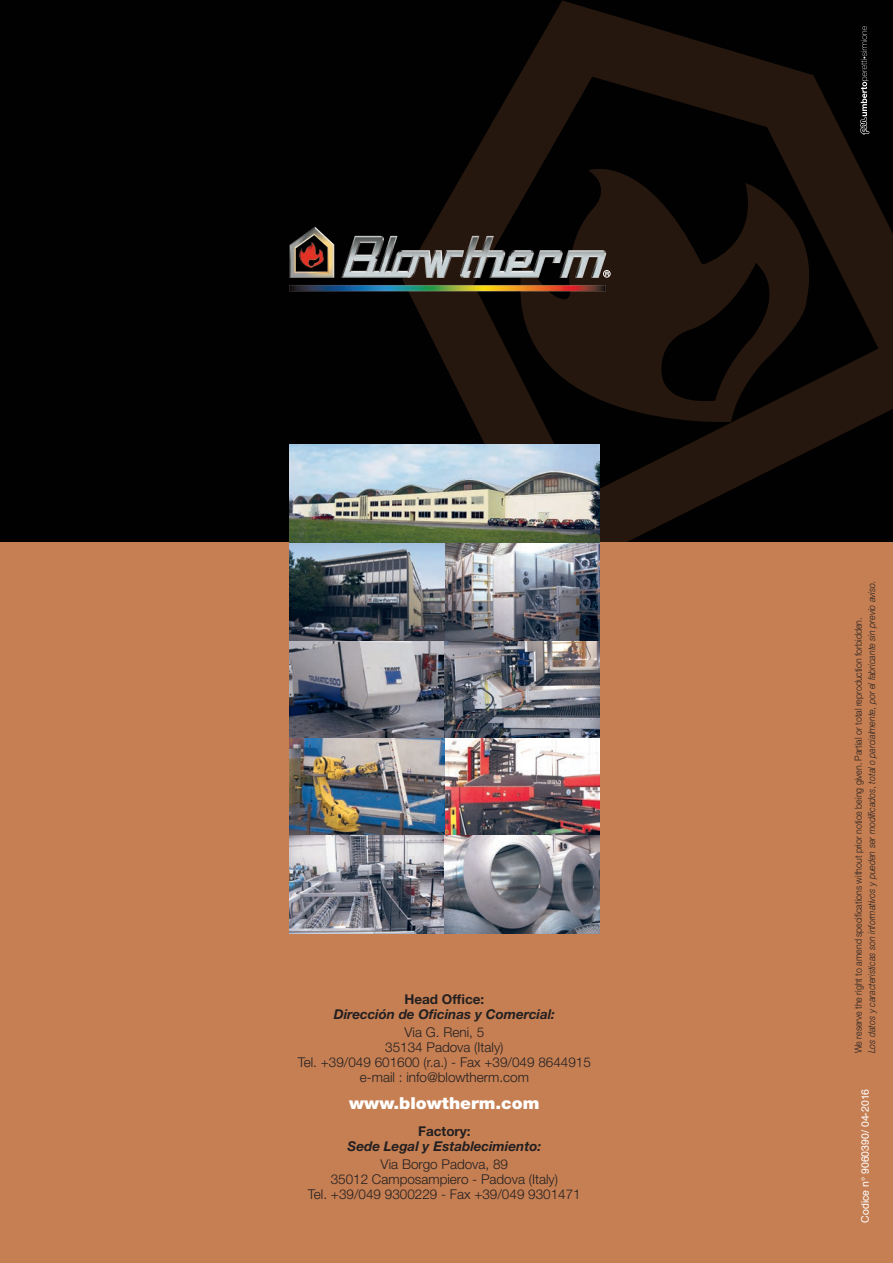
<style>
.page{position:relative;width:893px;height:1263px;background:#fff}
.page>*{position:absolute;margin:0;border:0;box-sizing:border-box;transform-origin:0 0}
.t1{font:900 16.5px "Helvetica Neue";color:#fff;scale:1.05 1}
.t2{font:300 13.5px/15px "Helvetica Neue";color:#231f20;text-align:center}
.t3{font:italic 700 13.5px "Helvetica Neue";color:#231f20}
.t4{font:700 13.5px "Helvetica Neue";color:#231f20}
.t5{font:10.5px "Helvetica";color:#fff}
.t6{font:italic 300 9.75px "Helvetica Neue";letter-spacing:-.005em;color:#231f20;scale:.9 1}
.t7{font:300 9.75px "Helvetica Neue";color:#231f20;scale:.9 1}
</style>
<div class="page">
<div style="left:0;top:0;width:893px;height:542px;background:#010101"></div>
<svg style="left:411px;top:0;width:482px;height:542px"></svg>
<svg style="left:490px;top:150px;width:335px;height:283px;fill:#26170e"></svg>
<div style="left:0;top:542px;width:893px;height:721px;background:#c57f53"></div>
<img style="left:290px;top:444px;width:309px;height:489px">
<svg style="left:860px;top:26px;width:9px;height:109px"></svg>
<img style="left:289px;top:223px;width:330px;height:74px">
<div style="left:603px;top:270px;width:7px;height:7px;border:1px solid #fff;border-radius:50%"></div>
<p class="t4" style="left:404px;top:990px;width:82px">Head Office:</p>
<p class="t3" style="left:334px;top:1005px;width:223px">Dirección de Oficinas y Comercial:</p>
<p class="t2" style="left:298px;top:1024px;width:295px">Via G. Reni, 5<br>35134 Padova (Italy)<br>Tel. +39/049 601600 (r.a.) - Fax +39/049 8644915 e-mail : info@blowtherm.com</p>
<p class="t1" style="left:349px;top:1093px;width:183px">www.blowtherm.com</p>
<p class="t4" style="left:418px;top:1122px;width:54px">Factory:</p>
<p class="t3" style="left:348px;top:1137px;width:195px">Sede Legal y Establecimiento:</p>
<p class="t2" style="left:308px;top:1156px;width:274px">Via Borgo Padova, 89<br>35012 Camposampiero - Padova (Italy)<br>Tel. +39/049 9300229 - Fax +39/049 9301471</p>
<p class="t6" style="left:866px;top:1053px;width:527px;rotate:-90deg">Los datos y caracteristicas son informativos y pueden ser modificados, total o parcialmente, por el fabricante sin previo aviso.</p>
<p class="t7" style="left:852px;top:1053px;width:486px;rotate:-90deg">We reserve the right to amend specifications without prior notice being given. Partial or total reproduction forbidden.</p>
<p class="t5" style="left:857px;top:1222px;width:135px;rotate:-90deg">Codice n° 9060390/ 04-2016</p>
</div>
